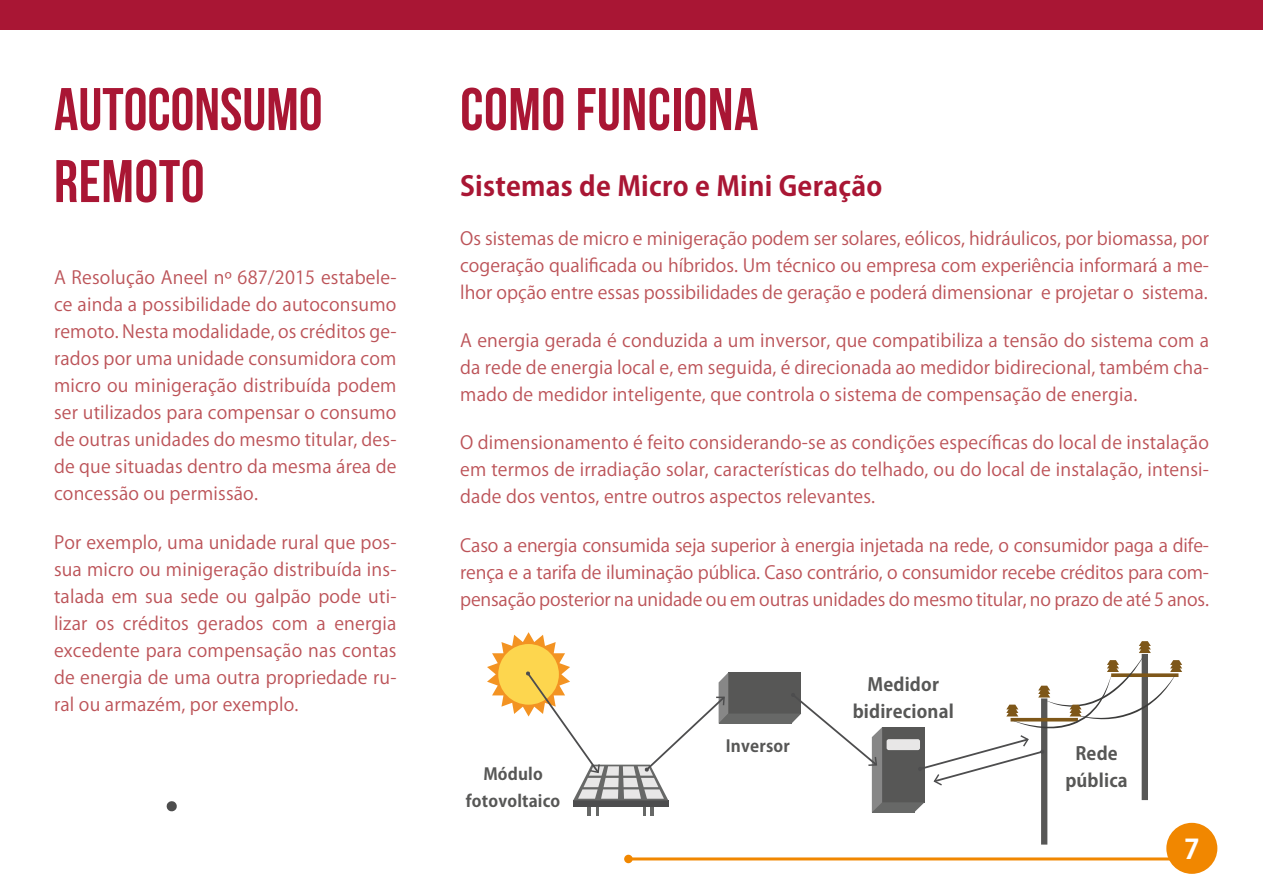
<style>
.page{position:relative;width:1263px;height:893px;background:#fff}
.page>*{position:absolute;margin:0;border:0;box-sizing:border-box;transform-origin:0 0}
.t1{font:700 60px/72px "Bebas Neue";letter-spacing:.01em;color:#a91634}
.t2{font:700 27px "Koz Go Pr 6 N";letter-spacing:.01em;color:#a91634}
.t3{font:700 27px "Koz Go Pr 6 N";color:#fff}
.t4{font:18px/27px "Koz Go Pr 6 N";letter-spacing:.01em;color:#bc5358;text-align:justify}
.t5{font:700 18px/27px "Koz Go Pr 6 N";letter-spacing:.01em;color:#575756;text-align:center}
.t6{font:700 16.5px/27px "Koz Go Pr 6 N";letter-spacing:.01em;color:#575756;text-align:center}
</style>
<div class="page">
<svg style="left:166px;top:801px;width:11px;height:11px"></svg>
<div style="left:1041px;top:698px;width:6px;height:147px;background:#575756"></div>
<svg style="left:487px;top:632px;width:695px;height:184px"></svg>
<div style="left:0;top:0;width:1263px;height:30px;background:#a91634"></div>
<hr style="left:628px;top:857px;width:581px;height:3px;background:#f18700">
<div style="left:624px;top:855px;width:9px;height:8px;background:#f18700;border-radius:50%"></div>
<div style="left:1166px;top:823px;width:51px;height:51px;background:#f18700;border-radius:50%"></div>
<h1 class="t1" style="left:54px;top:73px;width:270px">AUTOCONSUMO<br>REMOTO</h1>
<p class="t4" style="left:54px;top:265px;width:344px">A Resolução Aneel nº 687/2015 estabele&shy;ce ainda a possibilidade do autoconsumo remoto. Nesta modalidade, os créditos ge&shy;rados por uma unidade consumidora com micro ou minigeração distribuída podem ser utilizados para compensar o consumo de outras unidades do mesmo titular, des&shy;de que situadas dentro da mesma área de concessão ou permissão.</p>
<p class="t4" style="left:54px;top:529px;width:344px">Por exemplo, uma unidade rural que pos&shy;sua micro ou minigeração distribuída ins&shy;talada em sua sede ou galpão pode uti&shy;lizar os créditos gerados com a energia excedente para compensação nas contas de energia de uma outra propriedade ru&shy;ral ou armazém, por exemplo.</p>
<h1 class="t1" style="left:460px;top:73px;width:300px">COMO FUNCIONA</h1>
<h2 class="t2" style="left:460px;top:171px;width:424px">Sistemas de Micro e Mini Geração</h2>
<p class="t4" style="left:460px;top:225px;width:750px">Os sistemas de micro e minigeração podem ser solares, eólicos, hidráulicos, por biomassa, por cogeração qualificada ou híbridos. Um técnico ou empresa com experiência informará a me&shy;lhor opção entre essas possibilidades de geração e poderá dimensionar e projetar o sistema.</p>
<p class="t4" style="left:460px;top:327px;width:750px">A energia gerada é conduzida a um inversor, que compatibiliza a tensão do sistema com a da rede de energia local e, em seguida, é direcionada ao medidor bidirecional, também cha&shy;mado de medidor inteligente, que controla o sistema de compensação de energia.</p>
<p class="t4" style="left:460px;top:430px;width:750px">O dimensionamento é feito considerando-se as condições específicas do local de instalação em termos de irradiação solar, características do telhado, ou do local de instalação, intensi&shy;dade dos ventos, entre outros aspectos relevantes.</p>
<p class="t4" style="left:460px;top:532px;width:750px">Caso a energia consumida seja superior à energia injetada na rede, o consumidor paga a dife&shy;rença e a tarifa de iluminação pública. Caso contrário, o consumidor recebe créditos para com&shy;pensação posterior na unidade ou em outras unidades do mesmo titular, no prazo de até 5 anos.</p>
<p class="t6" style="left:466px;top:761px;width:96px">Módulo fotovoltaico</p>
<p class="t6" style="left:726px;top:732px;width:65px">Inversor</p>
<p class="t5" style="left:853px;top:671px;width:103px">Medidor bidirecional</p>
<p class="t5" style="left:1065px;top:740px;width:64px">Rede pública</p>
<h2 class="t3" style="left:1184px;top:834px;width:17px">7</h2>
</div>
